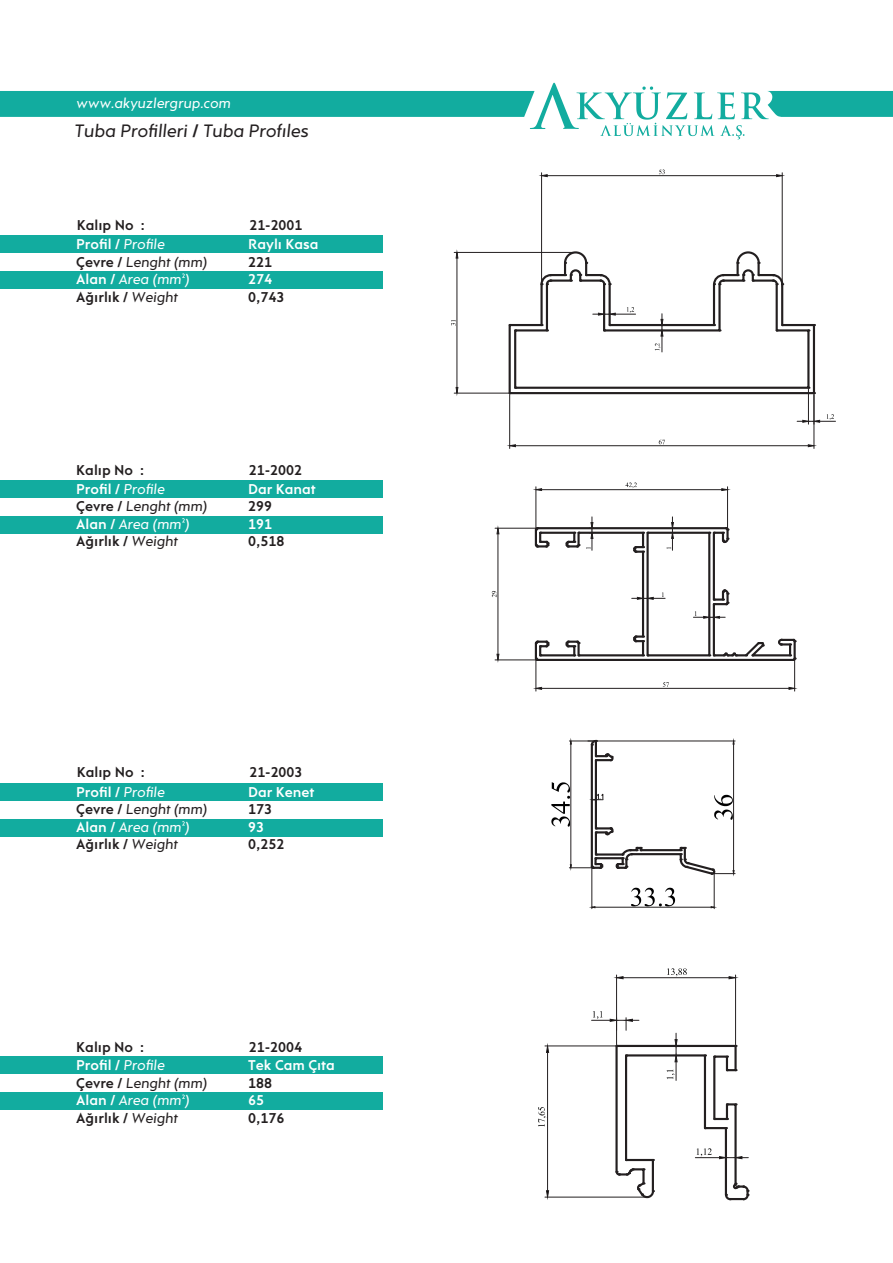
<style>
.page{position:relative;width:893px;height:1263px;background:#fff}
.page>*{position:absolute;margin:0;border:0;box-sizing:border-box;transform-origin:0 0}
.t1{font:italic 18.3px "Rams";color:#231f20}
.t2{font:italic 14.55px/17.4px "Rams";color:#231f20}
.t3{font:700 14.55px "Rams";color:#231f20}
.t4{font:700 14.55px "Rams";color:#fff}
.t5{font:italic 14.55px "Rams";color:#fff}
.s1{font-weight:700;font-style:normal}
.s2{font-weight:700;font-style:normal;color:#fff}
.s3{color:#fff}
</style>
<div class="page">
<div style="left:0;top:236px;width:383px;height:17px;background:#12ac9f"></div>
<div style="left:0;top:271px;width:383px;height:17px;background:#12ac9f"></div>
<svg style="left:182px;top:273px;width:3px;height:5px"></svg>
<div style="left:0;top:480px;width:383px;height:17px;background:#12ac9f"></div>
<div style="left:0;top:516px;width:383px;height:17px;background:#12ac9f"></div>
<svg style="left:0;top:83px;width:893px;height:56px"></svg>
<hr style="left:509px;top:394px;width:1px;height:54px;background:#231f20">
<hr style="left:813px;top:394px;width:1px;height:54px;background:#231f20">
<hr style="left:515px;top:445px;width:293px;height:1px;background:#231f20">
<svg style="left:509px;top:444px;width:7px;height:3px"></svg>
<svg style="left:807px;top:444px;width:8px;height:3px"></svg>
<svg style="left:659px;top:440px;width:6px;height:4px"></svg>
<hr style="left:454px;top:252px;width:120px;height:1px;background:#231f20">
<hr style="left:454px;top:393px;width:57px;height:1px;background:#231f20">
<hr style="left:456px;top:258px;width:1px;height:129px;background:#231f20">
<svg style="left:455px;top:252px;width:4px;height:7px"></svg>
<svg style="left:455px;top:387px;width:4px;height:7px"></svg>
<svg style="left:451px;top:320px;width:5px;height:6px"></svg>
<hr style="left:808px;top:389px;width:1px;height:35px;background:#231f20">
<svg style="left:797px;top:414px;width:38px;height:9px"></svg>
<svg style="left:507px;top:250px;width:309px;height:145px"></svg>
<hr style="left:541px;top:173px;width:1px;height:114px;background:#231f20">
<hr style="left:782px;top:173px;width:1px;height:114px;background:#231f20">
<hr style="left:547px;top:175px;width:229px;height:1px;background:#231f20">
<svg style="left:541px;top:174px;width:7px;height:3px"></svg>
<svg style="left:776px;top:174px;width:7px;height:3px"></svg>
<svg style="left:659px;top:170px;width:6px;height:4px"></svg>
<hr style="left:535px;top:487px;width:1px;height:44px;background:#231f20">
<hr style="left:727px;top:487px;width:1px;height:44px;background:#231f20">
<hr style="left:542px;top:489px;width:180px;height:1px;background:#231f20">
<svg style="left:535px;top:488px;width:7px;height:3px"></svg>
<svg style="left:721px;top:488px;width:6px;height:3px"></svg>
<svg style="left:625px;top:482px;width:12px;height:6px"></svg>
<hr style="left:495px;top:659px;width:42px;height:1px;background:#231f20">
<hr style="left:495px;top:528px;width:43px;height:1px;background:#231f20">
<hr style="left:497px;top:534px;width:1px;height:120px;background:#231f20">
<svg style="left:496px;top:653px;width:4px;height:8px"></svg>
<svg style="left:496px;top:527px;width:4px;height:8px"></svg>
<svg style="left:492px;top:591px;width:5px;height:6px"></svg>
<hr style="left:794px;top:657px;width:1px;height:34px;background:#231f20">
<hr style="left:535px;top:657px;width:1px;height:34px;background:#231f20">
<hr style="left:542px;top:688px;width:247px;height:1px;background:#231f20">
<svg style="left:788px;top:687px;width:7px;height:3px"></svg>
<svg style="left:535px;top:687px;width:7px;height:3px"></svg>
<svg style="left:663px;top:682px;width:6px;height:5px"></svg>
<svg style="left:632px;top:592px;width:33px;height:8px"></svg>
<svg style="left:666px;top:517px;width:9px;height:33px"></svg>
<div style="left:646px;top:532px;width:64px;height:124px;border:2px solid #231f20"></div>
<hr style="left:537px;top:659px;width:256px;height:2px;background:#231f20">
<hr style="left:537px;top:527px;width:189px;height:2px;background:#231f20">
<div style="left:635px;top:551px;width:9px;height:87px;border:2px solid #231f20"></div>
<svg style="left:534px;top:517px;width:115px;height:37px"></svg>
<svg style="left:534px;top:634px;width:115px;height:28px"></svg>
<svg style="left:693px;top:526px;width:104px;height:136px"></svg>
<div style="left:0;top:1057px;width:383px;height:17px;background:#12ac9f"></div>
<div style="left:0;top:1092px;width:383px;height:17px;background:#12ac9f"></div>
<svg style="left:182px;top:1094px;width:3px;height:5px"></svg>
<div style="left:0;top:783px;width:383px;height:17px;background:#12ac9f"></div>
<div style="left:0;top:819px;width:383px;height:17px;background:#12ac9f"></div>
<hr style="left:570px;top:744px;width:1px;height:121px;background:#231f20">
<hr style="left:714px;top:872px;width:1px;height:37px;background:#231f20">
<hr style="left:591px;top:866px;width:1px;height:43px;background:#231f20">
<hr style="left:595px;top:907px;width:116px;height:1px;background:#231f20">
<svg style="left:631px;top:888px;width:44px;height:18px"></svg>
<hr style="left:588px;top:740px;width:147px;height:1px;background:#231f20">
<hr style="left:733px;top:744px;width:1px;height:126px;background:#231f20">
<svg style="left:732px;top:740px;width:3px;height:5px"></svg>
<hr style="left:591px;top:745px;width:2px;height:122px;background:#231f20">
<div style="left:595px;top:759px;width:17px;height:70px;border:2px solid #231f20"></div>
<svg style="left:569px;top:739px;width:46px;height:23px"></svg>
<svg style="left:551px;top:782px;width:184px;height:94px"></svg>
<hr style="left:616px;top:975px;width:1px;height:70px;background:#231f20">
<hr style="left:735px;top:975px;width:1px;height:70px;background:#231f20">
<hr style="left:623px;top:977px;width:106px;height:1px;background:#231f20">
<svg style="left:616px;top:976px;width:8px;height:3px"></svg>
<svg style="left:728px;top:976px;width:8px;height:3px"></svg>
<svg style="left:667px;top:968px;width:20px;height:8px"></svg>
<hr style="left:545px;top:1197px;width:101px;height:1px;background:#231f20">
<hr style="left:545px;top:1045px;width:77px;height:1px;background:#231f20">
<hr style="left:547px;top:1052px;width:1px;height:139px;background:#231f20">
<svg style="left:546px;top:1190px;width:3px;height:8px"></svg>
<svg style="left:546px;top:1045px;width:3px;height:8px"></svg>
<svg style="left:538px;top:1107px;width:8px;height:20px"></svg>
<svg style="left:592px;top:1011px;width:158px;height:190px"></svg>
<p class="t5" style="left:76px;top:94px;width:156px">www.akyuzlergrup.com</p>
<p class="t1" style="left:75px;top:120px;width:236px">Tuba Profilleri <span class="s1">/</span> Tuba Profıles</p>
<p class="t3" style="left:77px;top:216px;width:69px">Kalıp No :</p>
<p class="t3" style="left:250px;top:216px;width:54px">21-2001</p>
<p class="t2" style="left:76px;top:236px;width:132px"><span class="s2">Profil /</span> <span class="s3">Profile<br></span><span class="s1">Çevre /</span> Lenght (mm)<br><span class="s2">Alan /</span> <span class="s3">Area (mm )<br></span><span class="s1">Ağırlık /</span> Weight</p>
<p class="t4" style="left:248px;top:235px;width:72px">Raylı Kasa</p>
<p class="t3" style="left:248px;top:253px;width:25px">221</p>
<p class="t4" style="left:248px;top:270px;width:25px">274</p>
<p class="t3" style="left:248px;top:288px;width:38px">0,743</p>
<p class="t3" style="left:76px;top:462px;width:69px">Kalıp No :</p>
<p class="t3" style="left:249px;top:462px;width:55px">21-2002</p>
<p class="t2" style="left:76px;top:480px;width:132px"><span class="s2">Profil /</span> <span class="s3">Profile<br></span><span class="s1">Çevre /</span> Lenght (mm)<br><span class="s2">Alan /</span> <span class="s3">Area (mm )<br></span><span class="s1">Ağırlık /</span> Weight</p>
<p class="t4" style="left:248px;top:480px;width:69px">Dar Kanat</p>
<p class="t3" style="left:248px;top:498px;width:25px">299</p>
<p class="t4" style="left:248px;top:515px;width:25px">191</p>
<p class="t3" style="left:248px;top:532px;width:38px">0,518</p>
<p class="t3" style="left:77px;top:764px;width:69px">Kalıp No :</p>
<p class="t3" style="left:249px;top:764px;width:54px">21-2003</p>
<p class="t2" style="left:76px;top:783px;width:132px"><span class="s2">Profil /</span> <span class="s3">Profile<br></span><span class="s1">Çevre /</span> Lenght (mm)<br><span class="s2">Alan /</span> <span class="s3">Area (mm )<br></span><span class="s1">Ağırlık /</span> Weight</p>
<p class="t4" style="left:248px;top:783px;width:68px">Dar Kenet</p>
<p class="t3" style="left:248px;top:801px;width:25px">173</p>
<p class="t4" style="left:248px;top:818px;width:17px">93</p>
<p class="t3" style="left:248px;top:835px;width:38px">0,252</p>
<p class="t3" style="left:76px;top:1038px;width:69px">Kalıp No :</p>
<p class="t3" style="left:249px;top:1038px;width:55px">21-2004</p>
<p class="t2" style="left:76px;top:1057px;width:132px"><span class="s2">Profil /</span> <span class="s3">Profile<br></span><span class="s1">Çevre /</span> Lenght (mm)<br><span class="s2">Alan /</span> <span class="s3">Area (mm )<br></span><span class="s1">Ağırlık /</span> Weight</p>
<p class="t4" style="left:248px;top:1056px;width:88px">Tek Cam Çıta</p>
<p class="t3" style="left:248px;top:1074px;width:25px">188</p>
<p class="t4" style="left:248px;top:1091px;width:17px">65</p>
<p class="t3" style="left:248px;top:1109px;width:38px">0,176</p>
</div>
